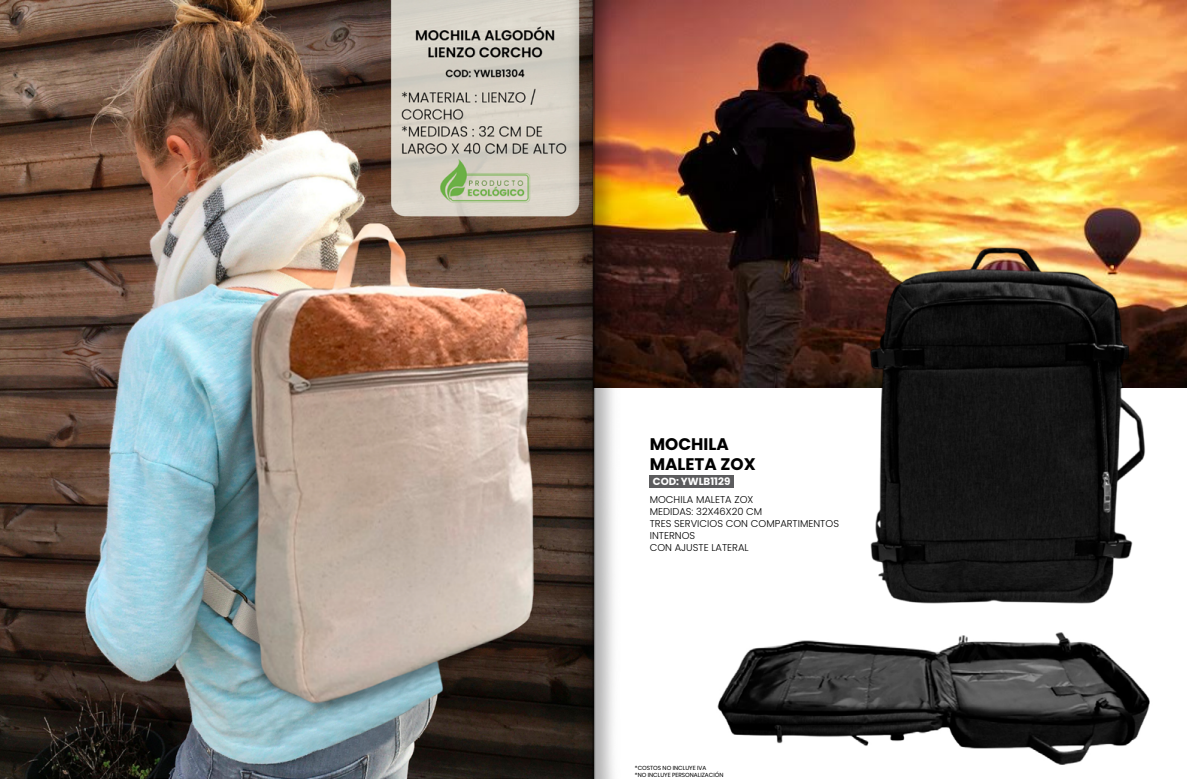
<style>
.page{position:relative;width:1187px;height:779px;background:#fff}
.page>*{position:absolute;margin:0;border:0;box-sizing:border-box;transform-origin:0 0}
.t1{font:700 16.8px/20.1px "Poppins";color:#000}
.t2{font:700 10.3px "Poppins";color:#fff}
.t3{font:300 9.9px/11.9px "Poppins";color:#000}
.t4{font:5.9px/7px "Poppins";color:#000}
</style>
<div class="page">
<img style="left:0;top:0;width:106px;height:779px">
<img style="left:1080px;top:642px;width:70px;height:120px">
<img style="left:1080px;top:0;width:106px;height:387px">
<img style="left:1080px;top:241px;width:70px;height:363px">
<img style="left:106px;top:0;width:974px;height:779px">
<h1 class="t1" style="left:649px;top:434px;width:107px">MOCHILA<br>MALETA ZOX</h1>
<p class="t2" style="left:652px;top:476px;width:79px">COD: YWLB1129</p>
<p class="t3" style="left:649px;top:494px;width:191px">MOCHILA MALETA ZOX<br>MEDIDAS: 32X46X20 CM<br>TRES SERVICIOS CON COMPARTIMENTOS<br>INTERNOS<br>CON AJUSTE LATERAL</p>
<p class="t4" style="left:634px;top:764px;width:90px">*COSTOS NO INCLUYE IVA<br>*NO INCLUYE PERSONALIZACIÓN</p>
</div>
